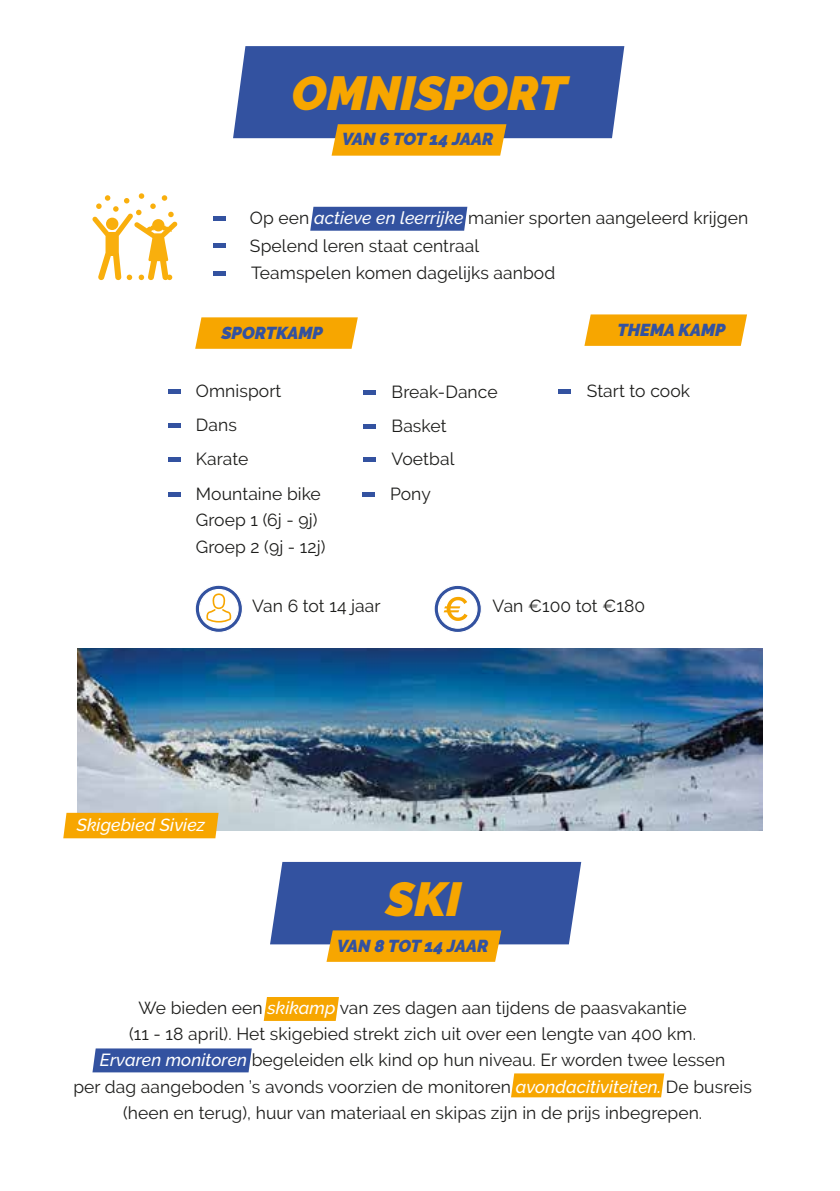
<style>
.page{position:relative;width:840px;height:1191px;background:#fff}
.page>*{position:absolute;margin:0;border:0;box-sizing:border-box;transform-origin:0 0}
.t1{font:italic 900 47.6px "Raleway";color:#f7a600}
.t2{font:17.4px/26.2px "Raleway";letter-spacing:.005em;color:#1d1d1b}
.t3{font:italic 500 17.4px "Raleway";letter-spacing:.005em;color:#fff}
.t4{font:italic 900 17.2px "Raleway";color:#3352a0}
.s1{font-weight:500;font-style:italic;color:#fcfcfd}
.s2{font-weight:500;font-style:italic;color:#fff}
</style>
<div class="page">
<div style="left:310px;top:207px;width:157px;height:24px;background:#3352a0"></div>
<div style="left:213px;top:216px;width:13px;height:5px;background:#3352a0"></div>
<hr style="left:213px;top:244px;width:13px;height:4px;background:#3352a0">
<div style="left:213px;top:271px;width:13px;height:5px;background:#3352a0"></div>
<svg style="left:233px;top:46px;width:391px;height:110px"></svg>
<svg style="left:263px;top:997px;width:76px;height:24px"></svg>
<div style="left:92px;top:1048px;width:159px;height:24px;background:#3352a0"></div>
<div style="left:511px;top:1073px;width:153px;height:24px;background:#f7a600"></div>
<svg style="left:270px;top:862px;width:311px;height:99px"></svg>
<img style="left:78px;top:648px;width:683px;height:182px">
<div style="left:63px;top:813px;width:155px;height:25px;background:#f7a600"></div>
<svg style="left:195px;top:317px;width:162px;height:32px"></svg>
<hr style="left:168px;top:389px;width:12px;height:4px;background:#3352a0">
<hr style="left:168px;top:423px;width:12px;height:4px;background:#3352a0">
<div style="left:168px;top:457px;width:12px;height:5px;background:#3352a0"></div>
<hr style="left:362px;top:492px;width:12px;height:4px;background:#3352a0">
<div style="left:168px;top:492px;width:12px;height:5px;background:#3352a0"></div>
<hr style="left:558px;top:389px;width:12px;height:4px;background:#3352a0">
<div style="left:363px;top:457px;width:13px;height:5px;background:#3352a0"></div>
<hr style="left:363px;top:390px;width:13px;height:4px;background:#3352a0">
<hr style="left:363px;top:424px;width:13px;height:4px;background:#3352a0">
<svg style="left:584px;top:314px;width:162px;height:32px"></svg>
<svg style="left:195px;top:585px;width:47px;height:47px"></svg>
<svg style="left:434px;top:585px;width:47px;height:47px"></svg>
<svg style="left:92px;top:193px;width:85px;height:87px"></svg>
<h1 class="t1" style="left:292px;top:65px;width:276px">OMNISPORT</h1>
<p class="t4" style="left:342px;top:129px;width:153px">VAN 6 TOT 14 JAAR</p>
<p class="t2" style="left:250px;top:204px;width:499px">Op een <span class="s1">actieve en leerrijke</span> manier sporten aangeleerd krijgen</p>
<p class="t2" style="left:251px;top:259px;width:305px">Teamspelen komen dagelijks aanbod</p>
<p class="t2" style="left:250px;top:233px;width:231px">Spelend leren staat centraal</p>
<p class="t4" style="left:221px;top:323px;width:103px">SPORTKAMP</p>
<p class="t2" style="left:196px;top:373px;width:126px;line-height:34.4px">Omnisport<br>Dans<br>Karate<br>Mountaine bike</p>
<p class="t2" style="left:196px;top:507px;width:131px">Groep 1 (6j - 9j)<br>Groep 2 (9j - 12j)</p>
<p class="t2" style="left:391px;top:374px;width:108px;line-height:34.4px">Break-Dance<br>Basket</p>
<p class="t2" style="left:391px;top:446px;width:64px">Voetbal</p>
<p class="t2" style="left:390px;top:480px;width:42px">Pony</p>
<p class="t4" style="left:617px;top:320px;width:109px">THEMA KAMP</p>
<p class="t2" style="left:586px;top:377px;width:105px">Start to cook</p>
<p class="t2" style="left:252px;top:592px;width:130px">Van 6 tot 14 jaar</p>
<p class="t2" style="left:492px;top:592px;width:154px">Van €100 tot €180</p>
<p class="t3" style="left:77px;top:815px;width:130px">Skigebied Siviez</p>
<h1 class="t1" style="left:386px;top:871px;width:77px">SKI</h1>
<p class="t4" style="left:337px;top:935px;width:153px">VAN 8 TOT 14 JAAR</p>
<p class="t2" style="left:73px;top:994px;width:679px;text-align:center">We bieden een <span class="s2">skikamp</span> van zes dagen aan tijdens de paasvakantie<br>(11 - 18 april). Het skigebied strekt zich uit over een lengte van 400 km.<br><span class="s2">Ervaren monitoren</span> begeleiden elk kind op hun niveau. Er worden twee lessen<br>per dag aangeboden ’s avonds voorzien de monitoren <span class="s2">avondacitiviteiten.</span> De busreis (heen en terug), huur van materiaal en skipas zijn in de prijs inbegrepen.</p>
</div>
